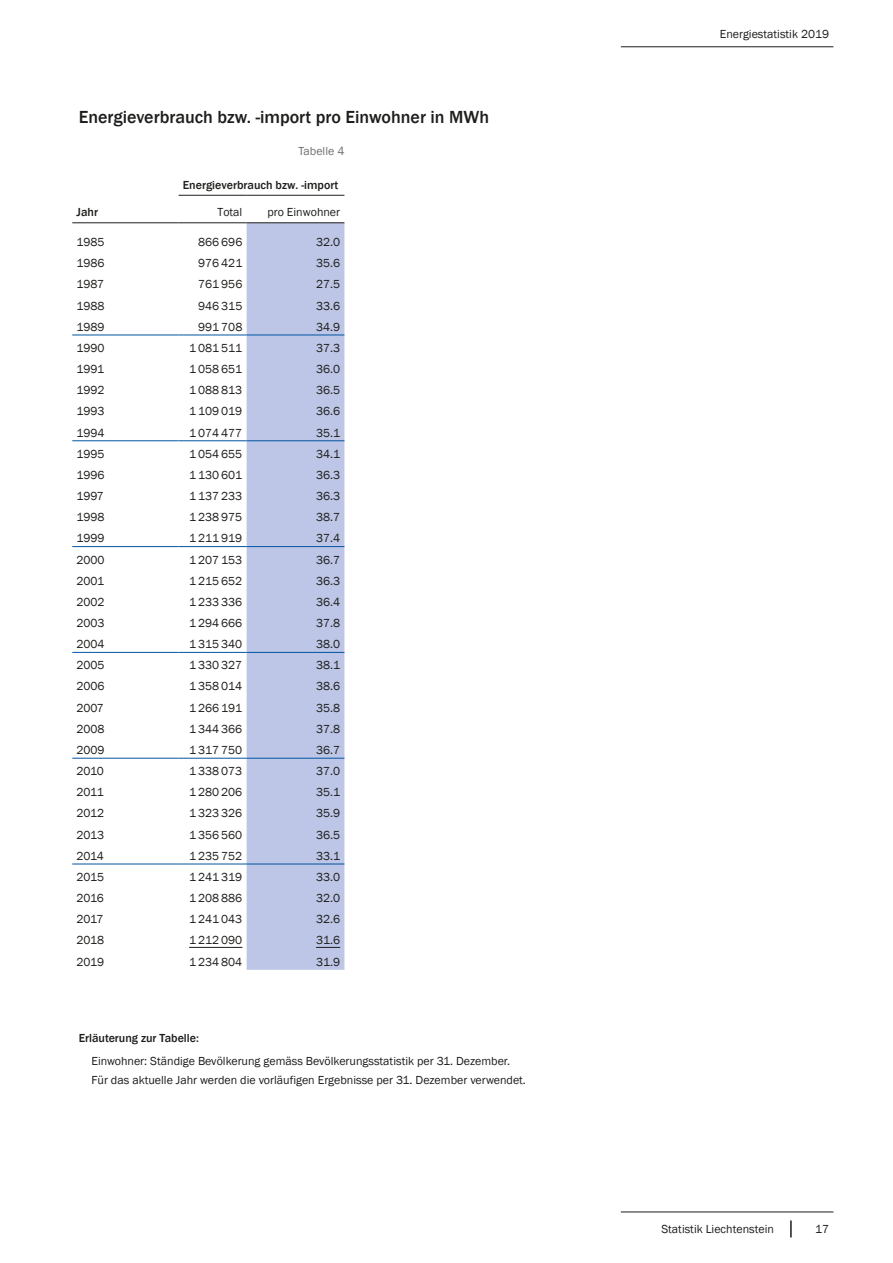
<style>
.page{position:relative;width:893px;height:1263px;background:#fff}
.page>*{position:absolute;margin:0;border:0;box-sizing:border-box;transform-origin:0 0}
.Tabellentitel{font:500 18px "Franklin Gothic";color:#1d1d1b}
.Tabellenzahlen{font:12px "Franklin Gothic";color:#1d1d1b}
.Erläuterung_2{font:12px "Franklin Gothic";color:#1d1d1b}
.Tabellentext{font:12px "Franklin Gothic";color:#1d1d1b}
.Tabellentext_Fett{font:500 12px "Franklin Gothic";color:#1d1d1b}
.Erläuterung{font:500 12px "Franklin Gothic";color:#1d1d1b}
.Tabellentext_rechtsb{font:12px "Franklin Gothic";color:#1d1d1b}
.Tabelle_Seite{font:12px "Franklin Gothic";color:#70706f}
</style>
<div class="page">
<hr style="left:621px;top:47px;width:212px;height:1px;background:#1d1d1b">
<svg style="left:790px;top:1220px;width:2px;height:17px"></svg>
<hr style="left:621px;top:1212px;width:212px;height:1px;background:#1d1d1b">
<div style="left:247px;top:224px;width:97px;height:746px;background:#bdc6e6"></div>
<hr style="left:179px;top:223px;width:68px;height:1px;background:#1d1d1b">
<hr style="left:247px;top:652px;width:97px;height:1px;background:#0054a1">
<hr style="left:72px;top:223px;width:107px;height:1px;background:#1d1d1b">
<hr style="left:72px;top:335px;width:107px;height:1px;background:#0054a1">
<hr style="left:72px;top:440px;width:107px;height:1px;background:#0054a1">
<hr style="left:247px;top:546px;width:97px;height:1px;background:#0054a1">
<hr style="left:72px;top:546px;width:107px;height:1px;background:#0054a1">
<hr style="left:247px;top:440px;width:97px;height:1px;background:#0054a1">
<hr style="left:72px;top:652px;width:107px;height:1px;background:#0054a1">
<hr style="left:179px;top:652px;width:68px;height:1px;background:#0054a1">
<hr style="left:247px;top:335px;width:97px;height:1px;background:#0054a1">
<hr style="left:179px;top:546px;width:68px;height:1px;background:#0054a1">
<hr style="left:179px;top:440px;width:68px;height:1px;background:#0054a1">
<hr style="left:72px;top:758px;width:107px;height:1px;background:#0054a1">
<hr style="left:247px;top:223px;width:97px;height:1px;background:#1d1d1b">
<hr style="left:179px;top:335px;width:68px;height:1px;background:#0054a1">
<hr style="left:179px;top:758px;width:68px;height:1px;background:#0054a1">
<hr style="left:179px;top:195px;width:68px;height:1px;background:#1d1d1b">
<hr style="left:247px;top:195px;width:97px;height:1px;background:#1d1d1b">
<hr style="left:247px;top:758px;width:97px;height:1px;background:#0054a1">
<hr style="left:72px;top:864px;width:107px;height:1px;background:#0054a1">
<hr style="left:179px;top:864px;width:68px;height:1px;background:#0054a1">
<hr style="left:247px;top:864px;width:97px;height:1px;background:#0054a1">
<hr style="left:189px;top:947px;width:53px;height:1px;background:#1d1d1b">
<svg style="left:316px;top:947px;width:24px;height:1px"></svg>
<p class="Tabellentitel" style="left:79px;top:106px;width:412px">Energieverbrauch bzw. -import pro Einwohner in MWh</p>
<p class="Tabelle_Seite" style="left:299px;top:143px;width:47px">Tabelle 4</p>
<p class="Tabellentext_Fett" style="left:77px;top:205px;width:23px">Jahr</p>
<p class="Tabellentext_Fett" style="left:183px;top:177px;width:157px">Energieverbrauch bzw. -import</p>
<p class="Tabellentext_rechtsb" style="left:218px;top:205px;width:26px">Total</p>
<p class="Tabellentext_rechtsb" style="left:267px;top:205px;width:74px">pro Einwohner</p>
<p class="Tabellentext" style="left:77px;top:235px;width:29px">1985</p>
<p class="Tabellenzahlen" style="left:198px;top:235px;width:46px">866 696</p>
<p class="Tabellenzahlen" style="left:316px;top:235px;width:26px">32.0</p>
<p class="Tabellentext" style="left:77px;top:256px;width:29px">1986</p>
<p class="Tabellenzahlen" style="left:198px;top:256px;width:46px">976 421</p>
<p class="Tabellenzahlen" style="left:316px;top:256px;width:26px">35.6</p>
<p class="Tabellentext" style="left:77px;top:277px;width:29px">1987</p>
<p class="Tabellenzahlen" style="left:198px;top:277px;width:46px">761 956</p>
<p class="Tabellenzahlen" style="left:316px;top:277px;width:26px">27.5</p>
<p class="Tabellentext" style="left:77px;top:298px;width:29px">1988</p>
<p class="Tabellenzahlen" style="left:198px;top:298px;width:46px">946 315</p>
<p class="Tabellenzahlen" style="left:316px;top:298px;width:26px">33.6</p>
<p class="Tabellentext" style="left:77px;top:319px;width:29px">1989</p>
<p class="Tabellenzahlen" style="left:198px;top:319px;width:46px">991 708</p>
<p class="Tabellenzahlen" style="left:316px;top:319px;width:26px">34.9</p>
<p class="Tabellentext" style="left:77px;top:340px;width:29px">1990</p>
<p class="Tabellenzahlen" style="left:189px;top:340px;width:55px">1 081 511</p>
<p class="Tabellenzahlen" style="left:316px;top:340px;width:26px">37.3</p>
<p class="Tabellentext" style="left:77px;top:362px;width:29px">1991</p>
<p class="Tabellenzahlen" style="left:189px;top:362px;width:55px">1 058 651</p>
<p class="Tabellenzahlen" style="left:316px;top:362px;width:26px">36.0</p>
<p class="Tabellentext" style="left:77px;top:383px;width:29px">1992</p>
<p class="Tabellenzahlen" style="left:189px;top:383px;width:55px">1 088 813</p>
<p class="Tabellenzahlen" style="left:316px;top:383px;width:26px">36.5</p>
<p class="Tabellentext" style="left:77px;top:404px;width:29px">1993</p>
<p class="Tabellenzahlen" style="left:189px;top:404px;width:55px">1 109 019</p>
<p class="Tabellenzahlen" style="left:316px;top:404px;width:26px">36.6</p>
<p class="Tabellentext" style="left:77px;top:425px;width:29px">1994</p>
<p class="Tabellenzahlen" style="left:189px;top:425px;width:55px">1 074 477</p>
<p class="Tabellenzahlen" style="left:316px;top:425px;width:26px">35.1</p>
<p class="Tabellentext" style="left:77px;top:446px;width:29px">1995</p>
<p class="Tabellenzahlen" style="left:189px;top:446px;width:55px">1 054 655</p>
<p class="Tabellenzahlen" style="left:316px;top:446px;width:26px">34.1</p>
<p class="Tabellentext" style="left:77px;top:467px;width:29px">1996</p>
<p class="Tabellenzahlen" style="left:189px;top:467px;width:55px">1 130 601</p>
<p class="Tabellenzahlen" style="left:316px;top:467px;width:26px">36.3</p>
<p class="Tabellentext" style="left:77px;top:489px;width:29px">1997</p>
<p class="Tabellenzahlen" style="left:189px;top:489px;width:55px">1 137 233</p>
<p class="Tabellenzahlen" style="left:316px;top:489px;width:26px">36.3</p>
<p class="Tabellentext" style="left:77px;top:510px;width:29px">1998</p>
<p class="Tabellenzahlen" style="left:189px;top:510px;width:55px">1 238 975</p>
<p class="Tabellenzahlen" style="left:316px;top:510px;width:26px">38.7</p>
<p class="Tabellentext" style="left:77px;top:531px;width:29px">1999</p>
<p class="Tabellenzahlen" style="left:189px;top:531px;width:55px">1 211 919</p>
<p class="Tabellenzahlen" style="left:316px;top:531px;width:26px">37.4</p>
<p class="Tabellentext" style="left:77px;top:552px;width:30px">2000</p>
<p class="Tabellenzahlen" style="left:189px;top:552px;width:55px">1 207 153</p>
<p class="Tabellenzahlen" style="left:316px;top:552px;width:26px">36.7</p>
<p class="Tabellentext" style="left:77px;top:573px;width:29px">2001</p>
<p class="Tabellenzahlen" style="left:189px;top:573px;width:55px">1 215 652</p>
<p class="Tabellenzahlen" style="left:316px;top:573px;width:26px">36.3</p>
<p class="Tabellentext" style="left:77px;top:594px;width:30px">2002</p>
<p class="Tabellenzahlen" style="left:189px;top:594px;width:55px">1 233 336</p>
<p class="Tabellenzahlen" style="left:316px;top:594px;width:26px">36.4</p>
<p class="Tabellentext" style="left:77px;top:615px;width:30px">2003</p>
<p class="Tabellenzahlen" style="left:189px;top:615px;width:55px">1 294 666</p>
<p class="Tabellenzahlen" style="left:316px;top:615px;width:26px">37.8</p>
<p class="Tabellentext" style="left:77px;top:637px;width:30px">2004</p>
<p class="Tabellenzahlen" style="left:189px;top:637px;width:55px">1 315 340</p>
<p class="Tabellenzahlen" style="left:316px;top:637px;width:26px">38.0</p>
<p class="Tabellentext" style="left:77px;top:658px;width:30px">2005</p>
<p class="Tabellenzahlen" style="left:189px;top:658px;width:55px">1 330 327</p>
<p class="Tabellenzahlen" style="left:316px;top:658px;width:26px">38.1</p>
<p class="Tabellentext" style="left:77px;top:679px;width:30px">2006</p>
<p class="Tabellenzahlen" style="left:189px;top:679px;width:55px">1 358 014</p>
<p class="Tabellenzahlen" style="left:316px;top:679px;width:26px">38.6</p>
<p class="Tabellentext" style="left:77px;top:700px;width:29px">2007</p>
<p class="Tabellenzahlen" style="left:189px;top:700px;width:55px">1 266 191</p>
<p class="Tabellenzahlen" style="left:316px;top:700px;width:26px">35.8</p>
<p class="Tabellentext" style="left:77px;top:721px;width:30px">2008</p>
<p class="Tabellenzahlen" style="left:189px;top:721px;width:55px">1 344 366</p>
<p class="Tabellenzahlen" style="left:316px;top:721px;width:26px">37.8</p>
<p class="Tabellentext" style="left:77px;top:742px;width:30px">2009</p>
<p class="Tabellenzahlen" style="left:189px;top:742px;width:55px">1 317 750</p>
<p class="Tabellenzahlen" style="left:316px;top:742px;width:26px">36.7</p>
<p class="Tabellentext" style="left:77px;top:764px;width:29px">2010</p>
<p class="Tabellenzahlen" style="left:189px;top:764px;width:55px">1 338 073</p>
<p class="Tabellenzahlen" style="left:316px;top:764px;width:26px">37.0</p>
<p class="Tabellentext" style="left:77px;top:785px;width:29px">2011</p>
<p class="Tabellenzahlen" style="left:189px;top:785px;width:55px">1 280 206</p>
<p class="Tabellenzahlen" style="left:316px;top:785px;width:26px">35.1</p>
<p class="Tabellentext" style="left:77px;top:806px;width:29px">2012</p>
<p class="Tabellenzahlen" style="left:189px;top:806px;width:55px">1 323 326</p>
<p class="Tabellenzahlen" style="left:316px;top:806px;width:26px">35.9</p>
<p class="Tabellentext" style="left:77px;top:827px;width:29px">2013</p>
<p class="Tabellenzahlen" style="left:189px;top:827px;width:55px">1 356 560</p>
<p class="Tabellenzahlen" style="left:316px;top:827px;width:26px">36.5</p>
<p class="Tabellentext" style="left:77px;top:848px;width:29px">2014</p>
<p class="Tabellenzahlen" style="left:189px;top:848px;width:55px">1 235 752</p>
<p class="Tabellenzahlen" style="left:316px;top:848px;width:26px">33.1</p>
<p class="Tabellentext" style="left:77px;top:869px;width:29px">2015</p>
<p class="Tabellenzahlen" style="left:189px;top:869px;width:55px">1 241 319</p>
<p class="Tabellenzahlen" style="left:316px;top:869px;width:26px">33.0</p>
<p class="Tabellentext" style="left:77px;top:891px;width:29px">2016</p>
<p class="Tabellenzahlen" style="left:189px;top:891px;width:55px">1 208 886</p>
<p class="Tabellenzahlen" style="left:316px;top:891px;width:26px">32.0</p>
<p class="Tabellentext" style="left:77px;top:912px;width:28px">2017</p>
<p class="Tabellenzahlen" style="left:189px;top:912px;width:55px">1 241 043</p>
<p class="Tabellenzahlen" style="left:316px;top:912px;width:26px">32.6</p>
<p class="Tabellentext" style="left:77px;top:933px;width:29px">2018</p>
<p class="Tabellenzahlen" style="left:189px;top:933px;width:55px">1 212 090</p>
<p class="Tabellenzahlen" style="left:316px;top:933px;width:26px">31.6</p>
<p class="Tabellentext" style="left:77px;top:954px;width:29px">2019</p>
<p class="Tabellenzahlen" style="left:189px;top:954px;width:55px">1 234 804</p>
<p class="Tabellenzahlen" style="left:316px;top:954px;width:26px">31.9</p>
<p class="Erläuterung" style="left:79px;top:1030px;width:122px">Erläuterung zur Tabelle:</p>
<p class="Erläuterung_2" style="left:91px;top:1054px;width:420px">Einwohner: Ständige Bevölkerung gemäss Bevölkerungsstatistik per 31. Dezember.</p>
<p class="Erläuterung_2" style="left:91px;top:1073px;width:436px">Für das aktuelle Jahr werden die vorläufigen Ergebnisse per 31. Dezember verwendet.</p>
<p class="Erläuterung_2" style="left:720px;top:27px;width:111px">Energiestatistik 2019</p>
<p class="Erläuterung_2" style="left:661px;top:1222px;width:114px">Statistik Liechtenstein</p>
<p class="Erläuterung_2" style="left:815px;top:1222px;width:16px">17</p>
</div>
